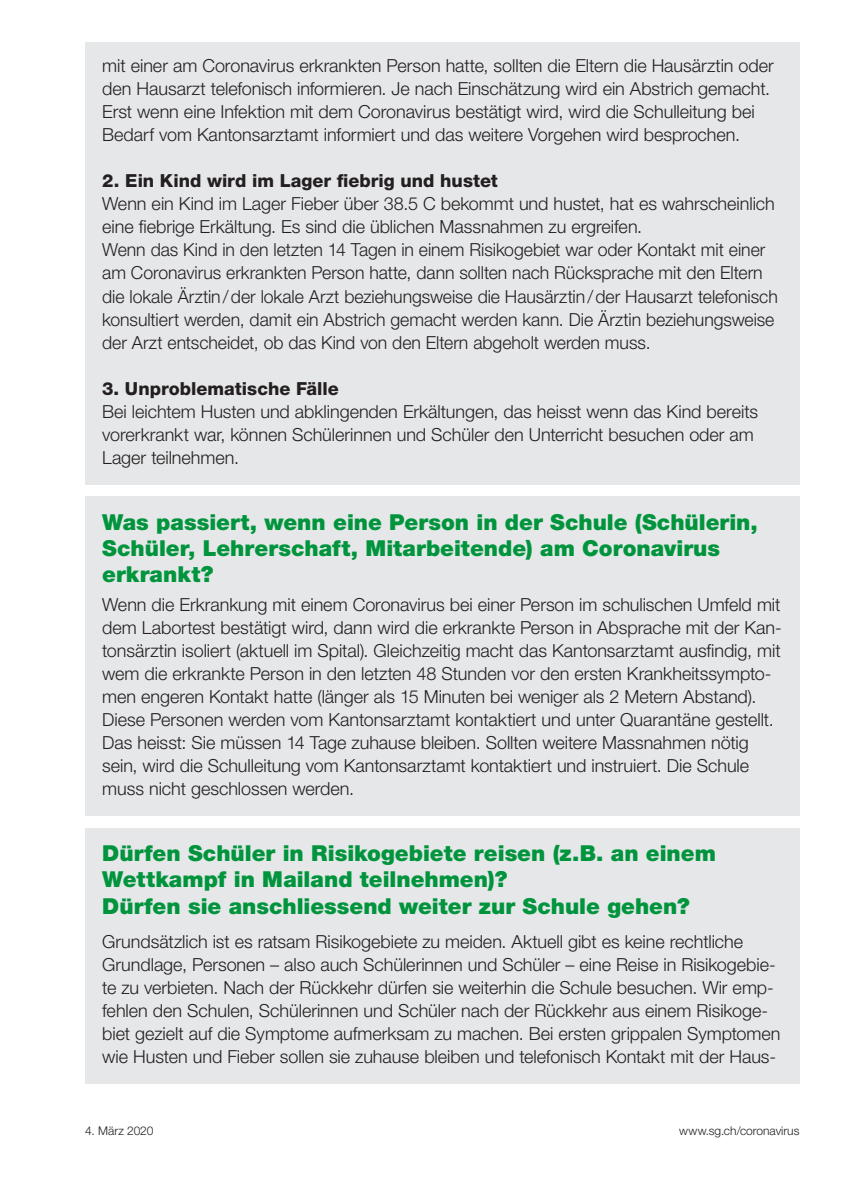
<style>
.page{position:relative;width:842px;height:1191px;background:#fff}
.page>*{position:absolute;margin:0;border:0;box-sizing:border-box;transform-origin:0 0}
.t1{font:900 22px/26.4px "Helvetica Neue LT Std";color:#00943d}
.t2{font:300 18px/23px "Helvetica Neue LT Std";letter-spacing:-.005em;color:#231f20}
.t3{font:800 18px "Helvetica Neue LT Std";color:#231f20}
.t4{font:300 12px "Helvetica Neue LT Std";color:#231f20}
</style>
<div class="page">
<div style="left:85px;top:43px;width:715px;height:442px;background:#e6e7e9"></div>
<div style="left:85px;top:497px;width:715px;height:319px;background:#e6e7e9"></div>
<div style="left:85px;top:828px;width:715px;height:255px;background:#e6e7e9"></div>
<p class="t2" style="left:102px;top:54px;width:673px">mit einer am Coronavirus erkrankten Person hatte, sollten die Eltern die Hausärztin oder den Hausarzt telefonisch informieren. Je nach Einschätzung wird ein Abstrich gemacht.<br>Erst wenn eine Infektion mit dem Coronavirus bestätigt wird, wird die Schulleitung bei Bedarf vom Kantonsarztamt informiert und das weitere Vorgehen wird besprochen.</p>
<p class="t3" style="left:102px;top:170px;width:397px">2. Ein Kind wird im Lager fiebrig und hustet</p>
<p class="t2" style="left:102px;top:192px;width:677px">Wenn ein Kind im Lager Fieber über 38.5 C bekommt und hustet, hat es wahrscheinlich eine fiebrige Erkältung. Es sind die üblichen Massnahmen zu ergreifen.<br>Wenn das Kind in den letzten 14 Tagen in einem Risikogebiet war oder Kontakt mit einer am Coronavirus erkrankten Person hatte, dann sollten nach Rücksprache mit den Eltern die lokale Ärztin/der lokale Arzt beziehungsweise die Hausärztin/der Hausarzt telefonisch konsultiert werden, damit ein Abstrich gemacht werden kann. Die Ärztin beziehungsweise der Arzt entscheidet, ob das Kind von den Eltern abgeholt werden muss.</p>
<p class="t3" style="left:102px;top:377px;width:238px">3. Unproblematische Fälle</p>
<p class="t2" style="left:102px;top:399px;width:657px">Bei leichtem Husten und abklingenden Erkältungen, das heisst wenn das Kind bereits vorerkrankt war, können Schülerinnen und Schüler den Unterricht besuchen oder am<br>Lager teilnehmen.</p>
<p class="t1" style="left:102px;top:508px;width:657px">Was passiert, wenn eine Person in der Schule (Schülerin,<br>Schüler, Lehrerschaft, Mitarbeitende) am Coronavirus erkrankt?</p>
<p class="t2" style="left:102px;top:593px;width:681px">Wenn die Erkrankung mit einem Coronavirus bei einer Person im schulischen Umfeld mit dem Labortest bestätigt wird, dann wird die erkrankte Person in Absprache mit der Kan&shy;tonsärztin isoliert (aktuell im Spital). Gleichzeitig macht das Kantonsarztamt ausfindig, mit wem die erkrankte Person in den letzten 48 Stunden vor den ersten Krankheitssympto&shy;men engeren Kontakt hatte (länger als 15 Minuten bei weniger als 2 Metern Abstand).<br>Diese Personen werden vom Kantonsarztamt kontaktiert und unter Quarantäne gestellt.<br>Das heisst: Sie müssen 14 Tage zuhause bleiben. Sollten weitere Massnahmen nötig sein, wird die Schulleitung vom Kantonsarztamt kontaktiert und instruiert. Die Schule muss nicht geschlossen werden.</p>
<p class="t1" style="left:102px;top:839px;width:615px">Dürfen Schüler in Risikogebiete reisen (z.B. an einem<br>Wettkampf in Mailand teilnehmen)?<br>Dürfen sie anschliessend weiter zur Schule gehen?</p>
<p class="t2" style="left:102px;top:929px;width:680px">Grundsätzlich ist es ratsam Risikogebiete zu meiden. Aktuell gibt es keine rechtliche Grundlage, Personen – also auch Schülerinnen und Schüler – eine Reise in Risikogebie&shy;te zu verbieten. Nach der Rückkehr dürfen sie weiterhin die Schule besuchen. Wir emp&shy;fehlen den Schulen, Schülerinnen und Schüler nach der Rückkehr aus einem Risikoge&shy;biet gezielt auf die Symptome aufmerksam zu machen. Bei ersten grippalen Symptomen wie Husten und Fieber sollen sie zuhause bleiben und telefonisch Kontakt mit der Haus-</p>
<p class="t4" style="left:85px;top:1123px;width:70px">4. März 2020</p>
<p class="t4" style="left:679px;top:1123px;width:122px">www.sg.ch/coronavirus</p>
</div>
